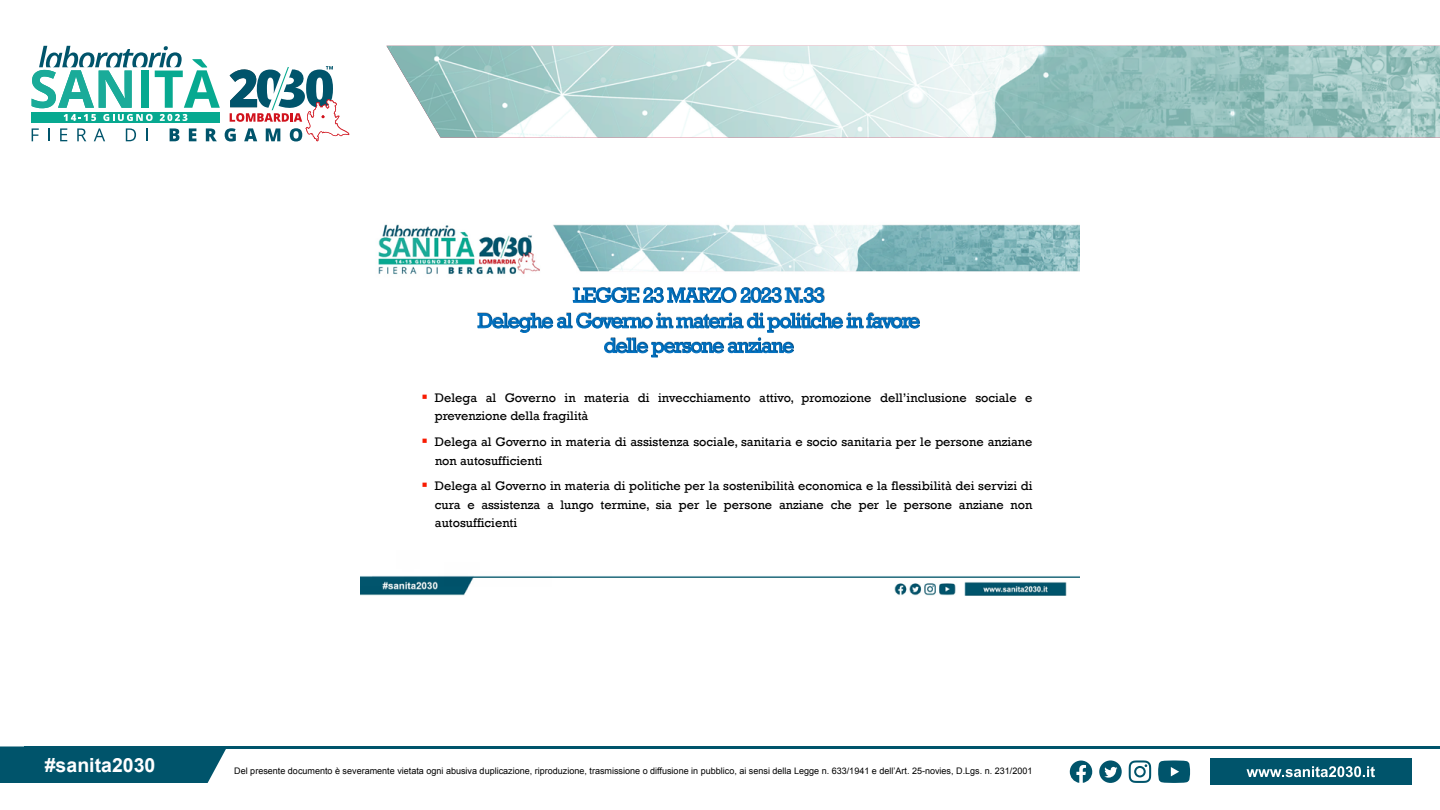
<style>
.page{position:relative;width:1440px;height:810px;background:#fff}
.page>*{position:absolute;margin:0;border:0;box-sizing:border-box;transform-origin:0 0}
.t1{font:700 19.5px "Arial";color:#fff}
.t2{font:12.75px/18.8px "Rockwell";color:#000}
.t3{font:9px "Arial";color:#000}
.s1{color:#f81b02}
</style>
<div class="page">
<img style="left:386px;top:46px;width:1054px;height:92px">
<svg style="left:32px;top:46px;width:317px;height:95px"></svg>
<div style="left:0;top:746px;width:226px;height:37px;background:#00546b"></div>
<div style="left:1210px;top:759px;width:201px;height:26px;background:#00546b"></div>
<hr style="left:24px;top:746px;width:1416px;height:3px;background:#00546b">
<svg style="left:1247px;top:766px;width:128px;height:11px"></svg>
<svg style="left:1129px;top:760px;width:22px;height:23px"></svg>
<svg style="left:1158px;top:760px;width:32px;height:23px"></svg>
<svg style="left:1070px;top:761px;width:22px;height:22px"></svg>
<svg style="left:1099px;top:760px;width:23px;height:23px"></svg>
<img style="left:360px;top:224px;width:720px;height:372px">
<svg style="left:573px;top:286px;width:252px;height:17px"></svg>
<img style="left:573px;top:287px;width:251px;height:16px">
<svg style="left:477px;top:312px;width:444px;height:46px"></svg>
<img style="left:604px;top:338px;width:190px;height:19px">
<p class="t2" style="left:435px;top:388px;width:599px;text-indent:-13px"><span class="s1">▪</span> Delega al Governo in materia di invecchiamento attivo, promozione dell’inclusione sociale e prevenzione della fragilità</p>
<p class="t2" style="left:435px;top:432px;width:599px;text-indent:-14px"><span class="s1">▪</span> Delega al Governo in materia di assistenza sociale, sanitaria e socio sanitaria per le persone anziane non autosufficienti</p>
<p class="t2" style="left:435px;top:477px;width:599px;line-height:18.4px;text-align:justify;text-indent:-13px"><span class="s1">▪</span> Delega al Governo in materia di politiche per la sostenibilità economica e la flessibilità dei servizi di cura e assistenza a lungo termine, sia per le persone anziane che per le persone anziane non autosufficienti</p>
<h1 class="t1" style="left:45px;top:752px;width:112px">#sanita2030</h1>
<p class="t3" style="left:234px;top:765px;width:800px">Del presente documento è severamente vietata ogni abusiva duplicazione, riproduzione, trasmissione o diffusione in pubblico, ai sensi della Legge n. 633/1941 e dell’Art. 25-novies, D.Lgs. n. 231/2001</p>
</div>
